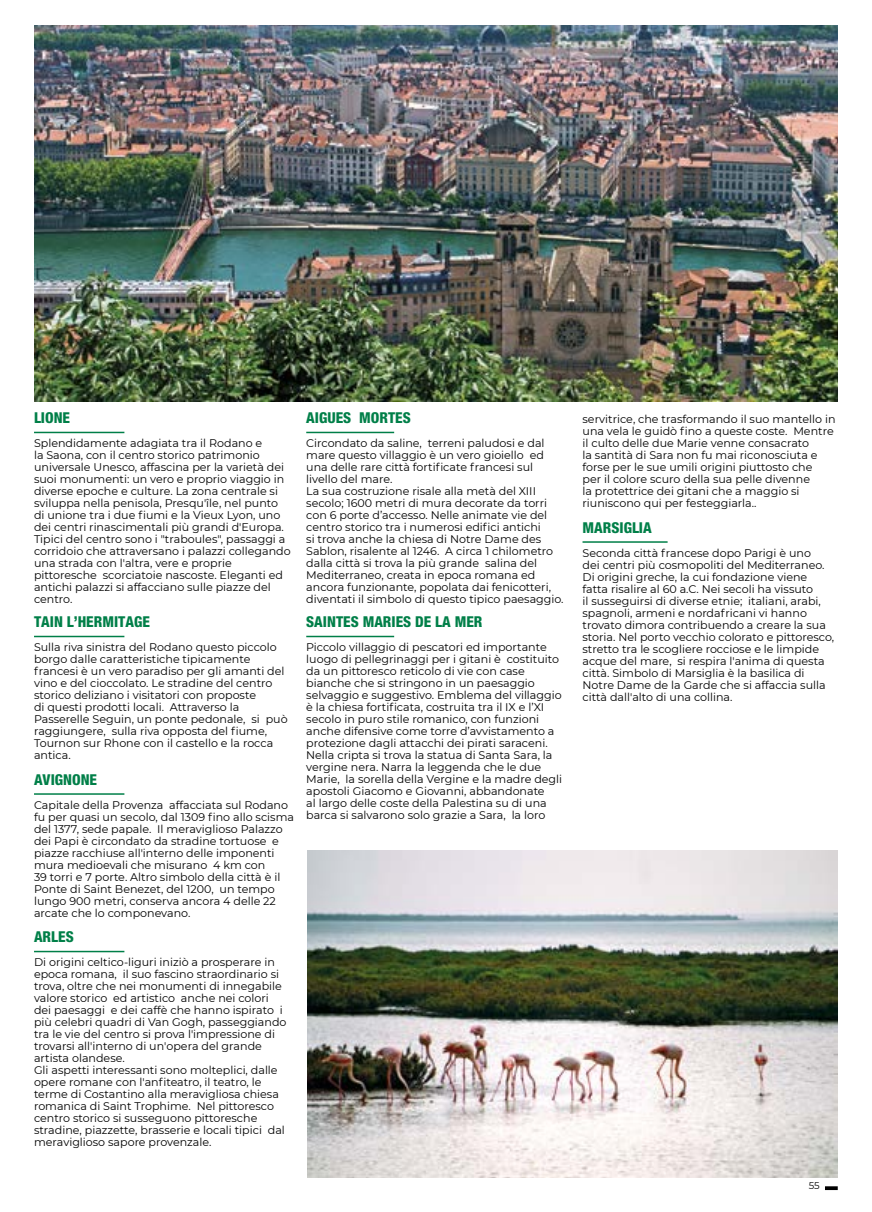
<style>
.page{position:relative;width:872px;height:1212px;background:#fff}
.page>*{position:absolute;margin:0;border:0;box-sizing:border-box;transform-origin:0 0}
.t1{font:800 condensed 15px "Helvetica Neue LT Std";color:#007f48}
.t2{font:11.1px/12px "Montserrat";color:#000}
.t3{font:9.75px "Montserrat";color:#000}
</style>
<div class="page">
<svg style="left:825px;top:1186px;width:12px;height:4px"></svg>
<img style="left:34px;top:26px;width:803px;height:376px">
<img style="left:308px;top:850px;width:530px;height:328px">
<hr style="left:34px;top:432px;width:90px;height:1px;background:#007f48">
<hr style="left:34px;top:636px;width:90px;height:1px;background:#007f48">
<hr style="left:34px;top:793px;width:90px;height:2px;background:#007f48">
<hr style="left:34px;top:951px;width:90px;height:1px;background:#007f48">
<hr style="left:306px;top:432px;width:88px;height:1px;background:#007f48">
<hr style="left:306px;top:636px;width:88px;height:1px;background:#007f48">
<hr style="left:582px;top:541px;width:85px;height:2px;background:#007f48">
<h1 class="t1" style="left:34px;top:409px;width:38px">LIONE</h1>
<p class="t2" style="left:34px;top:437px;width:258px">Splendidamente adagiata tra il Rodano e<br>la Saona, con il centro storico patrimonio universale Unesco, affascina per la varietà dei suoi monumenti: un vero e proprio viaggio in diverse epoche e culture. La zona centrale si sviluppa nella penisola, Presqu'île, nel punto di unione tra i due fiumi e la Vieux Lyon, uno dei centri rinascimentali più grandi d'Europa.<br>Tipici del centro sono i "traboules", passaggi a corridoio che attraversano i palazzi collegando una strada con l'altra, vere e proprie pittoresche scorciatoie nascoste. Eleganti ed antichi palazzi si affacciano sulle piazze del centro.</p>
<h1 class="t1" style="left:34px;top:613px;width:117px">TAIN L’HERMITAGE</h1>
<p class="t2" style="left:34px;top:641px;width:255px">Sulla riva sinistra del Rodano questo piccolo borgo dalle caratteristiche tipicamente francesi è un vero paradiso per gli amanti del vino e del cioccolato. Le stradine del centro storico deliziano i visitatori con proposte<br>di questi prodotti locali. Attraverso la Passerelle Seguin, un ponte pedonale, si può raggiungere, sulla riva opposta del fiume, Tournon sur Rhone con il castello e la rocca antica.</p>
<h1 class="t1" style="left:34px;top:770px;width:65px">AVIGNONE</h1>
<p class="t2" style="left:34px;top:798px;width:261px">Capitale della Provenza affacciata sul Rodano fu per quasi un secolo, dal 1309 fino allo scisma del 1377, sede papale. Il meraviglioso Palazzo dei Papi è circondato da stradine tortuose e piazze racchiuse all'interno delle imponenti mura medioevali che misurano 4 km con<br>39 torri e 7 porte. Altro simbolo della città è il Ponte di Saint Benezet, del 1200, un tempo lungo 900 metri, conserva ancora 4 delle 22 arcate che lo componevano.</p>
<h1 class="t1" style="left:34px;top:928px;width:41px">ARLES</h1>
<p class="t2" style="left:34px;top:956px;width:254px">Di origini celtico-liguri iniziò a prosperare in epoca romana, il suo fascino straordinario si trova, oltre che nei monumenti di innegabile valore storico ed artistico anche nei colori dei paesaggi e dei caffè che hanno ispirato i più celebri quadri di Van Gogh, passeggiando tra le vie del centro si prova l'impressione di trovarsi all'interno di un'opera del grande artista olandese.<br>Gli aspetti interessanti sono molteplici, dalle opere romane con l'anfiteatro, il teatro, le terme di Costantino alla meravigliosa chiesa romanica di Saint Trophime. Nel pittoresco centro storico si susseguono pittoresche stradine, piazzette, brasserie e locali tipici dal meraviglioso sapore provenzale.</p>
<h1 class="t1" style="left:306px;top:409px;width:106px">AIGUES MORTES</h1>
<p class="t2" style="left:306px;top:437px;width:259px">Circondato da saline, terreni paludosi e dal mare questo villaggio è un vero gioiello ed una delle rare città fortificate francesi sul livello del mare.<br>La sua costruzione risale alla metà del XIII secolo; 1600 metri di mura decorate da torri con 6 porte d’accesso. Nelle animate vie del centro storico tra i numerosi edifici antichi<br>si trova anche la chiesa di Notre Dame des Sablon, risalente al 1246. A circa 1 chilometro dalla città si trova la più grande salina del Mediterraneo, creata in epoca romana ed ancora funzionante, popolata dai fenicotteri, diventati il simbolo di questo tipico paesaggio.</p>
<h1 class="t1" style="left:306px;top:613px;width:178px">SAINTES MARIES DE LA MER</h1>
<p class="t2" style="left:306px;top:641px;width:257px">Piccolo villaggio di pescatori ed importante luogo di pellegrinaggi per i gitani è costituito da un pittoresco reticolo di vie con case bianche che si stringono in un paesaggio selvaggio e suggestivo. Emblema del villaggio è la chiesa fortificata, costruita tra il IX e l’XI secolo in puro stile romanico, con funzioni anche difensive come torre d’avvistamento a protezione dagli attacchi dei pirati saraceni.<br>Nella cripta si trova la statua di Santa Sara, la vergine nera. Narra la leggenda che le due Marie, la sorella della Vergine e la madre degli apostoli Giacomo e Giovanni, abbandonate<br>al largo delle coste della Palestina su di una barca si salvarono solo grazie a Sara, la loro</p>
<p class="t2" style="left:582px;top:413px;width:254px">servitrice, che trasformando il suo mantello in una vela le guidò fino a queste coste. Mentre il culto delle due Marie venne consacrato<br>la santità di Sara non fu mai riconosciuta e forse per le sue umili origini piuttosto che<br>per il colore scuro della sua pelle divenne<br>la protettrice dei gitani che a maggio si riuniscono qui per festeggiarla..</p>
<h1 class="t1" style="left:582px;top:518px;width:71px">MARSIGLIA</h1>
<p class="t2" style="left:582px;top:546px;width:253px">Seconda città francese dopo Parigi è uno<br>dei centri più cosmopoliti del Mediterraneo.<br>Di origini greche, la cui fondazione viene fatta risalire al 60 a.C. Nei secoli ha vissuto<br>il susseguirsi di diverse etnie; italiani, arabi, spagnoli, armeni e nordafricani vi hanno trovato dimora contribuendo a creare la sua storia. Nel porto vecchio colorato e pittoresco, stretto tra le scogliere rocciose e le limpide acque del mare, si respira l'anima di questa città. Simbolo di Marsiglia è la basilica di Notre Dame de la Garde che si affaccia sulla città dall'alto di una collina.</p>
<p class="t3" style="left:808px;top:1179px;width:12px">55</p>
</div>
